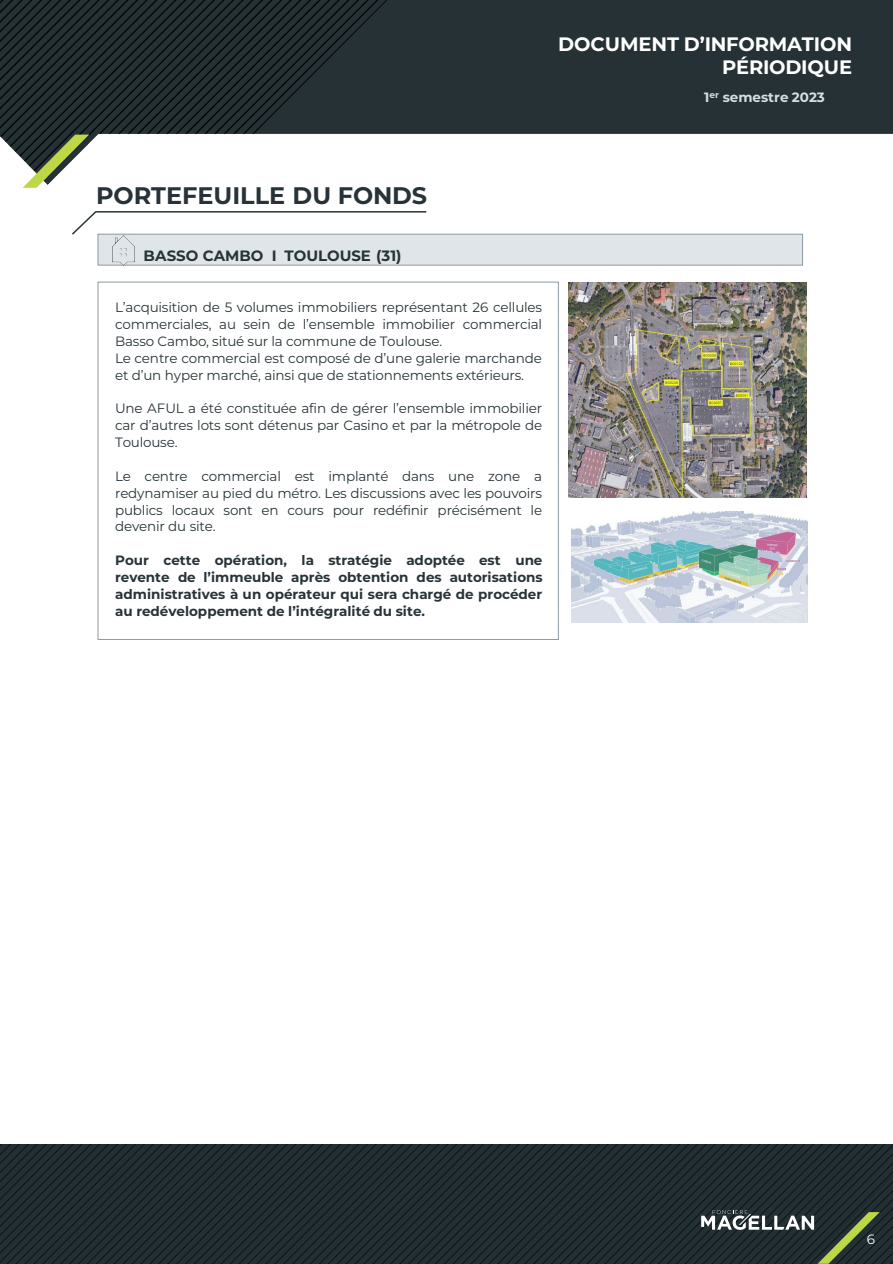
<style>
.page{position:relative;width:893px;height:1264px;background:#fff}
.page>*{position:absolute;margin:0;border:0;box-sizing:border-box;transform-origin:0 0}
.t1{font:700 24px "Montserrat";color:#273338}
.t2{font:700 19.5px/23.4px "Montserrat";letter-spacing:-.01em;color:#fff;text-align:right}
.t3{font:700 15px "Montserrat";color:#273338}
.t4{font:13.5px/16.8px "Montserrat";letter-spacing:-.015em;color:#273338;text-align:justify}
.t5{font:700 13.5px/16.8px "Montserrat";color:#273338;text-align:justify}
.t6{font:700 13.5px "Montserrat";color:#d4dee3}
.t7{font:13.5px "Montserrat";color:#fff}
</style>
<div class="page">
<img style="left:0;top:1144px;width:892px;height:119px">
<img style="left:803px;top:1172px;width:89px;height:91px">
<svg style="left:72px;top:211px;width:356px;height:25px"></svg>
<div style="left:98px;top:234px;width:704px;height:31px;background:#dfe5e9"></div>
<div style="left:98px;top:234px;width:704px;height:31px;border:1px solid #8c99a1"></div>
<img style="left:112px;top:236px;width:22px;height:29px">
<img style="left:0;top:0;width:892px;height:188px">
<svg style="left:701px;top:1209px;width:178px;height:54px;background:#394540"></svg>
<img style="left:568px;top:282px;width:238px;height:216px">
<img style="left:571px;top:511px;width:236px;height:111px">
<h2 class="t2" style="left:558px;top:31px;width:295px">DOCUMENT D’INFORMATION<br>PÉRIODIQUE</h2>
<p class="t6" style="left:704px;top:88px;width:122px">1<sup>er</sup> semestre 2023</p>
<p class="t1" style="left:96px;top:178px;width:332px">PORTEFEUILLE DU FONDS</p>
<p class="t3" style="left:144px;top:245px;width:259px">BASSO CAMBO I TOULOUSE (31)</p>
<p class="t4" style="left:115px;top:298px;width:428px">L’acquisition de 5 volumes immobiliers représentant 26 cellules commerciales, au sein de l’ensemble immobilier commercial Basso Cambo, situé sur la commune de Toulouse.</p>
<p class="t4" style="left:115px;top:349px;width:428px">Le centre commercial est composé de d’une galerie marchande et d’un hyper marché, ainsi que de stationnements extérieurs.</p>
<p class="t4" style="left:115px;top:399px;width:428px">Une AFUL a été constituée afin de gérer l’ensemble immobilier car d’autres lots sont détenus par Casino et par la métropole de Toulouse.</p>
<p class="t4" style="left:115px;top:467px;width:428px">Le centre commercial est implanté dans une zone a redynamiser au pied du métro. Les discussions avec les pouvoirs publics locaux sont en cours pour redéfinir précisément le devenir du site.</p>
<p class="t5" style="left:115px;top:551px;width:429px">Pour cette opération, la stratégie adoptée est une revente de l’immeuble après obtention des autorisations administratives à un opérateur qui sera chargé de procéder au redéveloppement de l’intégralité du site.</p>
<p class="t7" style="left:866px;top:1229px;width:10px">6</p>
</div>
